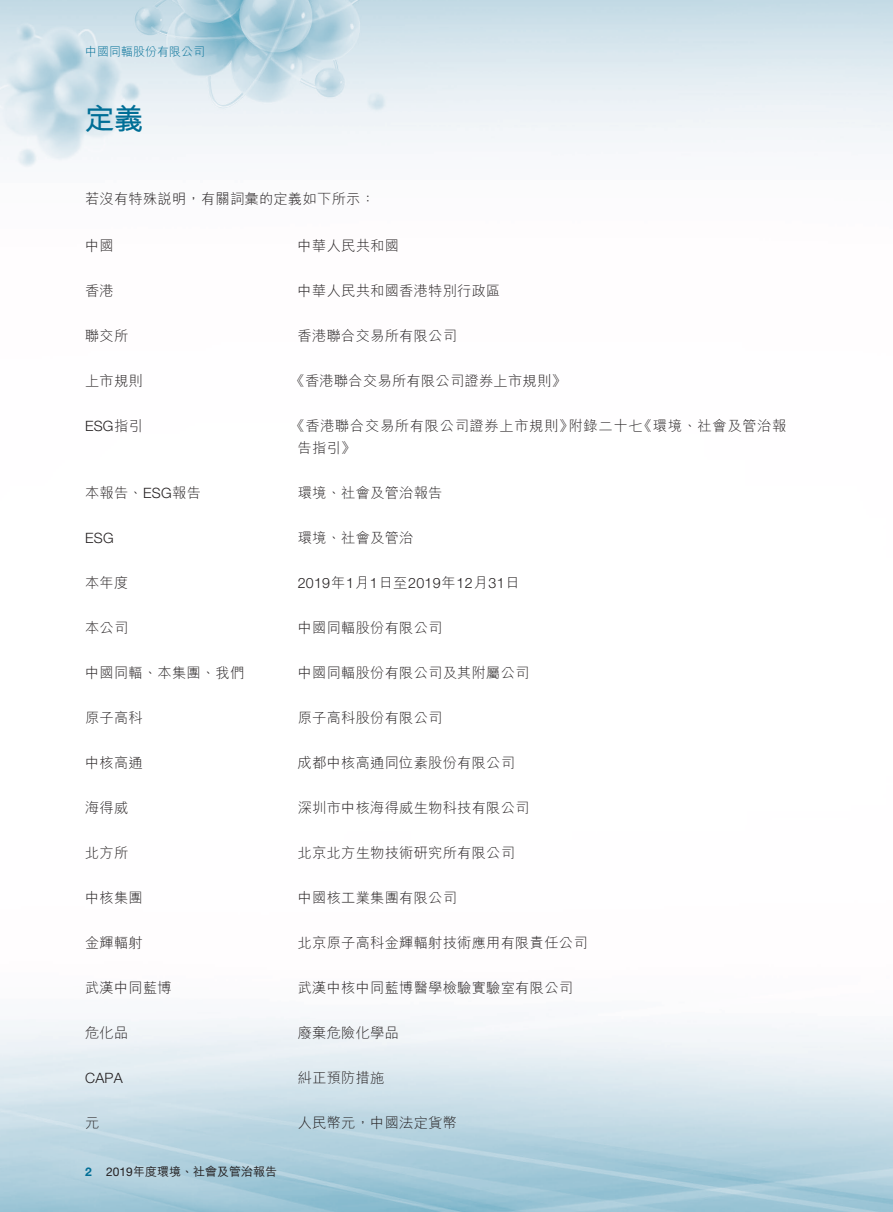
<style>
.page{position:relative;width:893px;height:1212px;background:#fff}
.page>*{position:absolute;margin:0;border:0;box-sizing:border-box;transform-origin:0 0}
.t1{font:700 30px "M Hei HK";color:#006e96}
.t2{font:300 14.25px "M Hei HK";letter-spacing:.02em;color:#231f20}
.t3{font:300 14.25px/22.5px "M Hei HK";letter-spacing:.045em;color:#231f20}
.t4{font:300 14.25px "Helvetica Neue LT Std";letter-spacing:.02em;color:#231f20}
.t5{font:500 12px "M Hei HK";color:#231f20}
.t6{font:300 12px "M Hei HK";color:#006e96}
.t7{font:700 12px "Helvetica Neue LT Std";color:#006e96}
.s1{font-family:"M Hei HK"}
.s2{font-family:"Helvetica Neue LT Std"}
.s3{font-family:"Helvetica Neue LT Std";font-weight:400}
</style>
<div class="page">
<img style="left:0;top:0;width:893px;height:1212px">
<p class="t6" style="left:85px;top:45px;width:121px">中國同輻股份有限公司</p>
<h1 class="t1" style="left:85px;top:97px;width:61px">定義</h1>
<p class="t2" style="left:85px;top:192px;width:291px">若沒有特殊說明，有關詞彙的定義如下所示：</p>
<p class="t2" style="left:85px;top:238px;width:30px">中國</p>
<p class="t2" style="left:298px;top:238px;width:103px">中華人民共和國</p>
<p class="t2" style="left:85px;top:283px;width:30px">香港</p>
<p class="t2" style="left:298px;top:283px;width:204px">中華人民共和國香港特別行政區</p>
<p class="t2" style="left:85px;top:328px;width:45px">聯交所</p>
<p class="t2" style="left:298px;top:328px;width:161px">香港聯合交易所有限公司</p>
<p class="t2" style="left:85px;top:373px;width:59px">上市規則</p>
<p class="t2" style="left:291px;top:373px;width:277px">《香港聯合交易所有限公司證券上市規則》</p>
<p class="t4" style="left:85px;top:417px;width:59px">ESG<span class="s1">指引</span></p>
<p class="t3" style="left:298px;top:414px;width:490px;text-indent:-7px">《香港聯合交易所有限公司證券上市規則》附錄二十七《環境、社會及管治報告指引》</p>
<p class="t2" style="left:85px;top:486px;width:117px">本報告、<span class="s2">ESG</span>報告</p>
<p class="t2" style="left:298px;top:486px;width:146px">環境、社會及管治報告</p>
<p class="t4" style="left:85px;top:529px;width:30px">ESG</p>
<p class="t2" style="left:298px;top:531px;width:117px">環境、社會及管治</p>
<p class="t2" style="left:85px;top:576px;width:45px">本年度</p>
<p class="t4" style="left:298px;top:574px;width:224px">2019<span class="s1">年</span>1<span class="s1">月</span>1<span class="s1">日至</span>2019<span class="s1">年</span>12<span class="s1">月</span>31<span class="s1">日</span></p>
<p class="t2" style="left:85px;top:621px;width:45px">本公司</p>
<p class="t2" style="left:298px;top:621px;width:146px">中國同輻股份有限公司</p>
<p class="t2" style="left:85px;top:666px;width:161px">中國同輻、本集團、我們</p>
<p class="t2" style="left:298px;top:666px;width:233px">中國同輻股份有限公司及其附屬公司</p>
<p class="t2" style="left:85px;top:711px;width:59px">原子高科</p>
<p class="t2" style="left:298px;top:711px;width:146px">原子高科股份有限公司</p>
<p class="t2" style="left:85px;top:756px;width:59px">中核高通</p>
<p class="t2" style="left:298px;top:756px;width:219px">成都中核高通同位素股份有限公司</p>
<p class="t2" style="left:85px;top:801px;width:45px">海得威</p>
<p class="t2" style="left:298px;top:801px;width:233px">深圳市中核海得威生物科技有限公司</p>
<p class="t2" style="left:85px;top:846px;width:45px">北方所</p>
<p class="t2" style="left:298px;top:846px;width:219px">北京北方生物技術研究所有限公司</p>
<p class="t2" style="left:85px;top:891px;width:59px">中核集團</p>
<p class="t2" style="left:298px;top:891px;width:161px">中國核工業集團有限公司</p>
<p class="t2" style="left:85px;top:936px;width:59px">金輝輻射</p>
<p class="t2" style="left:298px;top:936px;width:291px">北京原子高科金輝輻射技術應用有限責任公司</p>
<p class="t2" style="left:85px;top:981px;width:88px">武漢中同藍博</p>
<p class="t2" style="left:298px;top:981px;width:277px">武漢中核中同藍博醫學檢驗實驗室有限公司</p>
<p class="t2" style="left:85px;top:1026px;width:45px">危化品</p>
<p class="t2" style="left:298px;top:1026px;width:103px">廢棄危險化學品</p>
<p class="t4" style="left:85px;top:1069px;width:39px">CAPA</p>
<p class="t2" style="left:298px;top:1071px;width:88px">糾正預防措施</p>
<p class="t2" style="left:85px;top:1116px;width:16px">元</p>
<p class="t2" style="left:298px;top:1116px;width:161px">人民幣元，中國法定貨幣</p>
<p class="t7" style="left:85px;top:1164px;width:8px">2</p>
<p class="t5" style="left:106px;top:1163px;width:172px"><span class="s3">2019</span>年度環境、社會及管治報告</p>
</div>
